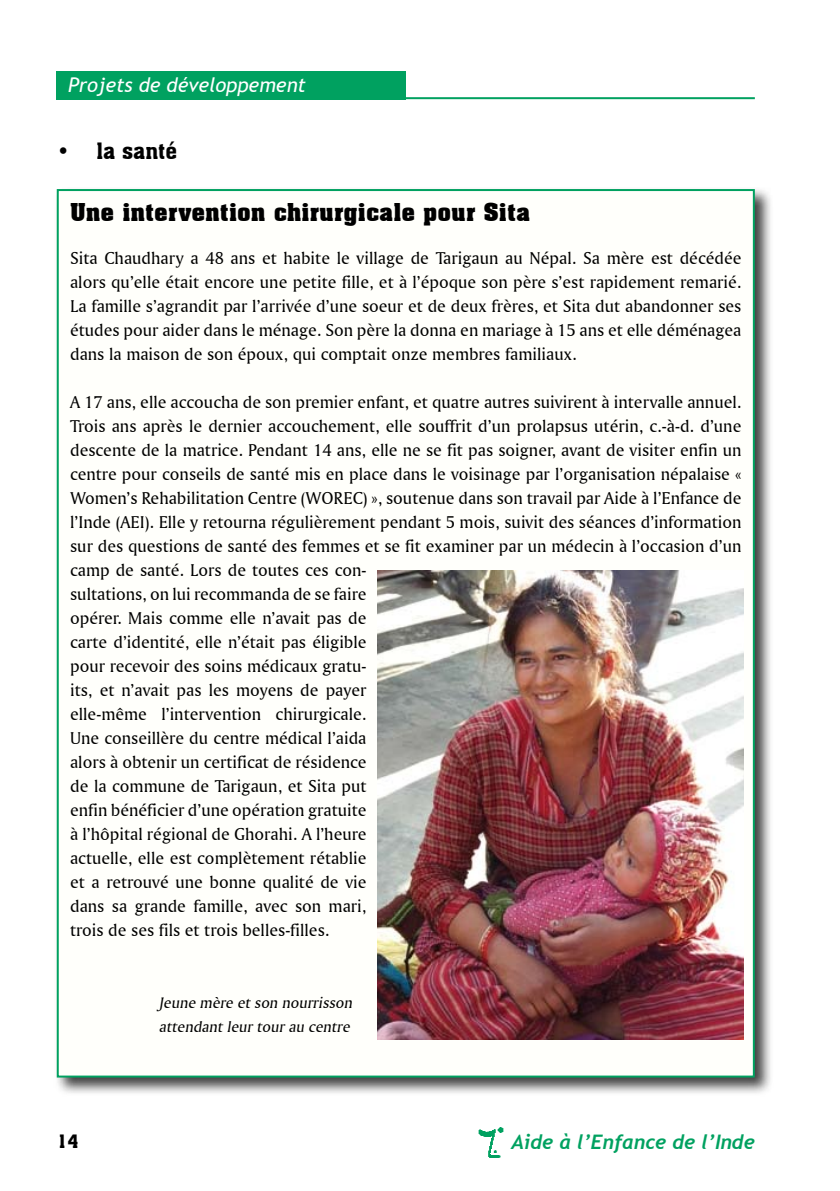
<style>
.page{position:relative;width:840px;height:1191px;background:#fff}
.page>*{position:absolute;margin:0;border:0;box-sizing:border-box;transform-origin:0 0}
.t1{font:700 24px "Aachen BT";color:#000}
.t2{font:22px "Aachen BT";color:#000}
.t3{font:italic 700 20px "Trebuchet";color:#00a160}
.t4{font:italic 20px "Trebuchet MS";color:#fff}
.t5{font:18px/24px "Amerigo BT Roman A";color:#000;text-align:justify}
.t6{font:18px "Aachen BT";color:#000}
.t7{font:italic 16px/24px "Amerigo BT Roman A";color:#000}
</style>
<div class="page">
<img style="left:478px;top:1127px;width:26px;height:31px">
<hr style="left:405px;top:97px;width:349px;height:2px;background:#00a160">
<div style="left:57px;top:71px;width:348px;height:28px;background:#00a160"></div>
<div style="left:54px;top:186px;width:731px;height:934px;background:#000;opacity:.75"></div>
<div style="left:58px;top:190px;width:695px;height:886px;background:#fffffb"></div>
<img style="left:377px;top:570px;width:366px;height:469px">
<p class="t4" style="left:68px;top:73px;width:239px">Projets de développement</p>
<p class="t2" style="left:57px;top:137px;width:122px">• la santé</p>
<h1 class="t1" style="left:70px;top:197px;width:461px">Une intervention chirurgicale pour Sita</h1>
<p class="t5" style="left:70px;top:246px;width:672px">Sita Chaudhary a 48 ans et habite le village de Tarigaun au Népal. Sa mère est décédée alors qu’elle était encore une petite fille, et à l’époque son père s’est rapidement remarié.<br>La famille s’agrandit par l’arrivée d’une soeur et de deux frères, et Sita dut abandonner ses études pour aider dans le ménage. Son père la donna en mariage à 15 ans et elle déménagea dans la maison de son époux, qui comptait onze membres familiaux.</p>
<p class="t5" style="left:70px;top:390px;width:672px;text-align:left">A 17 ans, elle accoucha de son premier enfant, et quatre autres suivirent à intervalle annuel.<br>Trois ans après le dernier accouchement, elle souffrit d’un prolapsus utérin, c.-à-d. d’une descente de la matrice. Pendant 14 ans, elle ne se fit pas soigner, avant de visiter enfin un centre pour conseils de santé mis en place dans le voisinage par l’organisation népalaise « Women’s Rehabilitation Centre (WOREC) », soutenue dans son travail par Aide à l’Enfance de l’Inde (AEI). Elle y retourna régulièrement pendant 5 mois, suivit des séances d’information sur des questions de santé des femmes et se fit examiner par un médecin à l’occasion d’un camp de santé. Lors de toutes ces con-<br>sultations, on lui recommanda de se faire<br>opérer. Mais comme elle n’avait pas de<br>carte d’identité, elle n’était pas éligible<br>pour recevoir des soins médicaux gratu-<br>its, et n’avait pas les moyens de payer<br>elle-même l’intervention chirurgicale.<br>Une conseillère du centre médical l’aida<br>alors à obtenir un certificat de résidence<br>de la commune de Tarigaun, et Sita put<br>enfin bénéficier d’une opération gratuite<br>à l’hôpital régional de Ghorahi. A l’heure<br>actuelle, elle est complètement rétablie<br>et a retrouvé une bonne qualité de vie<br>dans sa grande famille, avec son mari,<br>trois de ses fils et trois belles-filles.</p>
<p class="t7" style="left:159px;top:990px;width:197px">Jeune mère et son nourrisson attendant leur tour au centre</p>
<p class="t6" style="left:57px;top:1130px;width:23px">14</p>
<p class="t3" style="left:511px;top:1129px;width:245px">Aide à l’Enfance de l’Inde</p>
</div>
